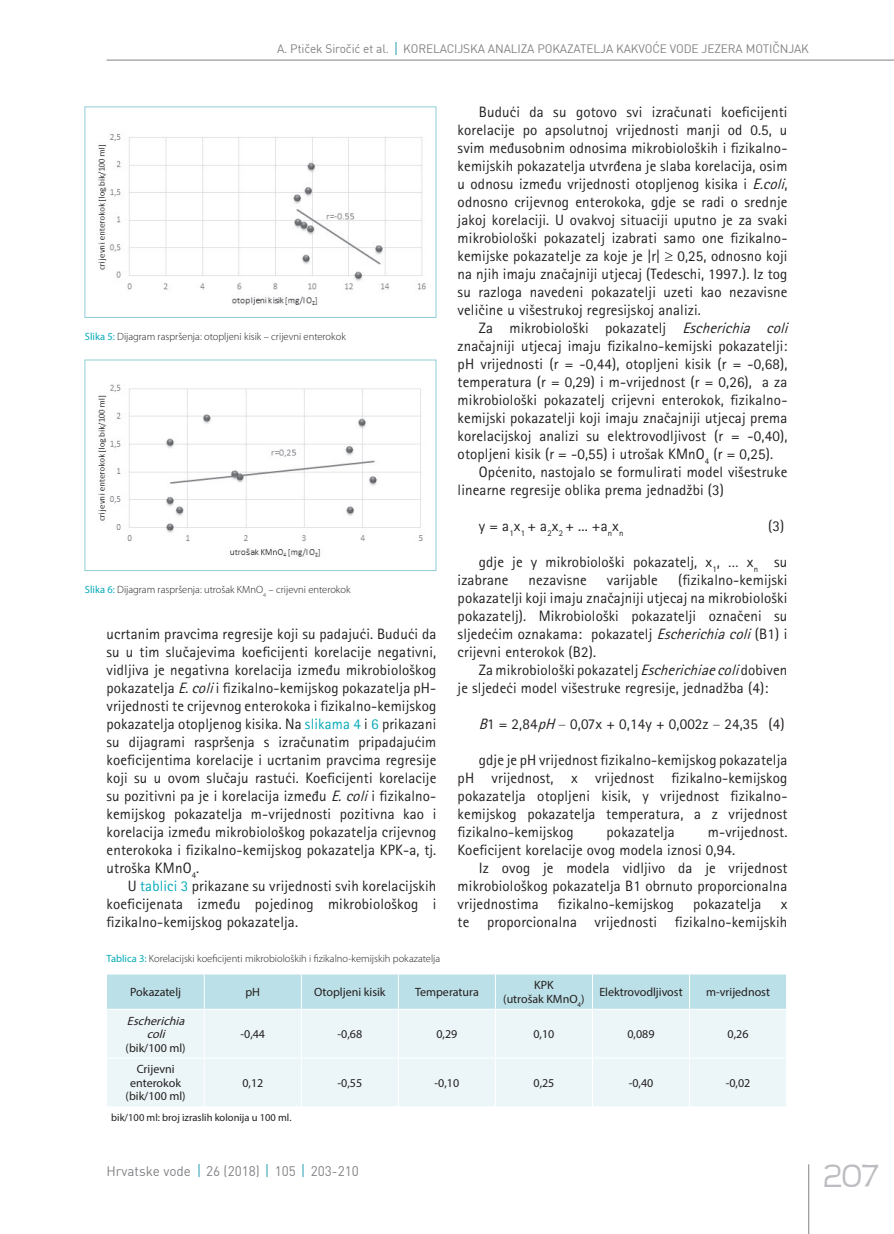
<style>
.page{position:relative;width:894px;height:1234px;background:#fff}
.page>*{position:absolute;margin:0;border:0;box-sizing:border-box;transform-origin:0 0}
.t1{font:300 36px "Teen";color:#bcbdc0}
.t2{font:15px/18px "Rotis Sans Serifklemy";letter-spacing:.01em;color:#231f20;text-align:justify}
.t3{font:13.5px "DIN";color:#808285}
.t4{font:12px/13.5px "Myriad Pro";color:#231f20;text-align:center}
.t5{font:12px "DIN";letter-spacing:-.01em;color:#808285}
.t6{font:italic 12px/13.5px "Myriad Pro";color:#231f20;text-align:center}
.t7{font:300 10.5px "Myriad Pro";color:#231f20}
.t8{font:10.5px "Myriad Pro";color:#231f20}
.s1{font-weight:400;color:#07aab9}
.s2{font-style:italic}
.s3{color:#07aab9}
.s4{font-family:"Myriad Pro";font-weight:300}
</style>
<div class="page">
<hr style="left:808px;top:1164px;width:1px;height:69px;background:#808285">
<hr style="left:106px;top:60px;width:787px;height:1px;background:#808285">
<svg style="left:198px;top:1164px;width:1px;height:13px"></svg>
<svg style="left:266px;top:1164px;width:2px;height:13px"></svg>
<svg style="left:302px;top:1164px;width:2px;height:13px"></svg>
<svg style="left:395px;top:42px;width:1px;height:13px"></svg>
<img style="left:98px;top:134px;width:328px;height:171px">
<div style="left:84px;top:106px;width:352px;height:212px;border:1px solid #90cdd7"></div>
<img style="left:98px;top:384px;width:325px;height:173px">
<div style="left:84px;top:359px;width:352px;height:212px;border:1px solid #90cdd7"></div>
<div style="left:107px;top:974px;width:679px;height:34px;background:#bce0e7"></div>
<div style="left:107px;top:1010px;width:679px;height:96px;background:#ecf6f8"></div>
<hr style="left:204px;top:974px;width:1px;height:34px;background:#fff">
<hr style="left:301px;top:974px;width:1px;height:34px;background:#fff">
<hr style="left:398px;top:974px;width:1px;height:34px;background:#fff">
<hr style="left:495px;top:974px;width:1px;height:34px;background:#fff">
<hr style="left:592px;top:974px;width:1px;height:34px;background:#fff">
<hr style="left:689px;top:974px;width:1px;height:34px;background:#fff">
<hr style="left:204px;top:1009px;width:1px;height:48px;background:#fff">
<hr style="left:301px;top:1009px;width:1px;height:48px;background:#fff">
<hr style="left:398px;top:1009px;width:1px;height:48px;background:#fff">
<hr style="left:495px;top:1009px;width:1px;height:48px;background:#fff">
<hr style="left:592px;top:1009px;width:1px;height:48px;background:#fff">
<hr style="left:689px;top:1009px;width:1px;height:48px;background:#fff">
<hr style="left:107px;top:1057px;width:97px;height:1px;background:#fff">
<hr style="left:204px;top:1057px;width:97px;height:1px;background:#fff">
<hr style="left:204px;top:1058px;width:1px;height:48px;background:#fff">
<hr style="left:301px;top:1057px;width:97px;height:1px;background:#fff">
<hr style="left:301px;top:1058px;width:1px;height:48px;background:#fff">
<hr style="left:398px;top:1057px;width:97px;height:1px;background:#fff">
<hr style="left:398px;top:1058px;width:1px;height:48px;background:#fff">
<hr style="left:495px;top:1057px;width:97px;height:1px;background:#fff">
<hr style="left:495px;top:1058px;width:1px;height:48px;background:#fff">
<hr style="left:592px;top:1057px;width:97px;height:1px;background:#fff">
<hr style="left:592px;top:1058px;width:1px;height:48px;background:#fff">
<hr style="left:689px;top:1057px;width:97px;height:1px;background:#fff">
<hr style="left:689px;top:1058px;width:1px;height:48px;background:#fff">
<p class="t5" style="left:277px;top:41px;width:533px">A. Ptiček Siročić et al. KORELACIJSKA ANALIZA POKAZATELJA KAKVOĆE VODE JEZERA MOTIČNJAK</p>
<p class="t7" style="left:85px;top:331px;width:262px"><span class="s1">Slika 5:</span> Dijagram raspršenja: otopljeni kisik – crijevni enterokok</p>
<p class="t7" style="left:85px;top:584px;width:267px"><span class="s1">Slika 6:</span> Dijagram raspršenja: utrošak KMnO<sub>4</sub> – crijevni enterokok</p>
<p class="t2" style="left:106px;top:624px;width:331px">ucrtanim pravcima regresije koji su padajući. Budući da su u tim slučajevima koeficijenti korelacije negativni, vidljiva je negativna korelacija između mikrobiološkog pokazatelja <span class="s2">E.coli</span>i fizikalno-kemijskog pokazatelja pH&shy;vrijednosti te crijevnog enterokoka i fizikalno-kemijskog pokazatelja otopljenog kisika. Na <span class="s3">slikama 4</span> i <span class="s3">6</span> prikazani su dijagrami raspršenja s izračunatim pripadajućim koeficijentima korelacije i ucrtanim pravcima regresije koji su u ovom slučaju rastući. Koeficijenti korelacije su pozitivni pa je i korelacija između <span class="s2">E.coli</span>i fizikalno&shy;kemijskog pokazatelja m-vrijednosti pozitivna kao i korelacija između mikrobiološkog pokazatelja crijevnog enterokoka i fizikalno-kemijskog pokazatelja KPK-a, tj. utroška KMnO<sub>4</sub>.</p>
<p class="t2" style="left:106px;top:876px;width:331px;text-indent:21px">U <span class="s3">tablici 3</span> prikazane su vrijednosti svih korelacijskih koeficijenata između pojedinog mikrobiološkog i fizikalno-kemijskog pokazatelja.</p>
<p class="t2" style="left:457px;top:103px;width:333px;text-indent:21px">Budući da su gotovo svi izračunati koeficijenti korelacije po apsolutnoj vrijednosti manji od 0.5, u svim međusobnim odnosima mikrobioloških i fizikalno&shy;kemijskih pokazatelja utvrđena je slaba korelacija, osim u odnosu između vrijednosti otopljenog kisika i <span class="s2">E.coli</span>, odnosno crijevnog enterokoka, gdje se radi o srednje jakoj korelaciji. U ovakvoj situaciji uputno je za svaki mikrobiološki pokazatelj izabrati samo one fizikalno&shy;kemijske pokazatelje za koje je |r| ≥ 0,25, odnosno koji na njih imaju značajniji utjecaj (Tedeschi, 1997.). Iz tog su razloga navedeni pokazatelji uzeti kao nezavisne veličine u višestrukoj regresijskoj analizi.</p>
<p class="t2" style="left:457px;top:319px;width:336px;text-align:left;text-indent:21px">Za mikrobiološki pokazatelj <span class="s2">Escherichia coli </span>značajniji utjecaj imaju fizikalno-kemijski pokazatelji: pH vrijednosti (r = -0,44), otopljeni kisik (r = -0,68), temperatura (r = 0,29) i m-vrijednost (r = 0,26), a za mikrobiološki pokazatelj crijevni enterokok, fizikalno&shy;kemijski pokazatelji koji imaju značajniji utjecaj prema korelacijskoj analizi su elektrovodljivost (r = -0,40), otopljeni kisik (r = -0,55) i utrošak KMnO<sub>4</sub> (r = 0,25).</p>
<p class="t2" style="left:457px;top:463px;width:331px;text-indent:21px">Općenito, nastojalo se formulirati model višestruke linearne regresije oblika prema jednadžbi (3)</p>
<p class="t2" style="left:478px;top:517px;width:146px">y = a<sub>1</sub>x<sub>1</sub> + a<sub>2</sub>x<sub>2</sub> + ... +a<sub>n</sub>x<sub>n</sub></p>
<p class="t2" style="left:768px;top:517px;width:18px">(3)</p>
<p class="t2" style="left:457px;top:553px;width:331px;text-indent:21px">gdje je y mikrobiološki pokazatelj, x<sub>1</sub>, … x<sub>n</sub> su izabrane</p>
<p class="t2" style="left:457px;top:571px;width:331px;text-indent:220px">(fizikalno-kemijski pokazatelji koji imaju značajniji utjecaj na mikrobiološki pokazatelj). Mikrobiološki pokazatelji označeni su sljedećim oznakama: pokazatelj <span class="s2">Escherichiacoli</span>(B1) i crijevni enterokok (B2).</p>
<p class="t2" style="left:457px;top:661px;width:331px;text-indent:21px">Za mikrobiološki pokazatelj <span class="s2">Escherichiaecoli</span>dobiven je sljedeći model višestruke regresije, jednadžba (4):</p>
<p class="t2" style="left:479px;top:715px;width:307px"><span class="s2">B</span>1 = 2,84<span class="s2">pH</span><span class="s4">–</span> 0,07x + 0,14y + 0,002z <span class="s4">–</span> 24,35 (4)</p>
<p class="t2" style="left:457px;top:751px;width:331px;text-indent:21px">gdje je pH vrijednost fizikalno-kemijskog pokazatelja pH vrijednost, x vrijednost fizikalno-kemijskog pokazatelja otopljeni kisik, y vrijednost fizikalno&shy;kemijskog pokazatelja temperatura, a z vrijednost fizikalno-kemijskog</p>
<p class="t2" style="left:528px;top:571px;width:60px">nezavisne</p>
<p class="t2" style="left:606px;top:571px;width:52px">varijable</p>
<p class="t2" style="left:457px;top:823px;width:331px;text-indent:250px">m-vrijednost.<br>Koeficijent korelacije ovog modela iznosi 0,94.</p>
<p class="t2" style="left:457px;top:859px;width:331px;text-indent:21px">Iz ovog je modela vidljivo da je vrijednost mikrobiološkog pokazatelja B1 obrnuto proporcionalna vrijednostima</p>
<p class="t2" style="left:606px;top:823px;width:70px">pokazatelja</p>
<p class="t2" style="left:558px;top:895px;width:117px">fizikalno-kemijskog</p>
<p class="t2" style="left:693px;top:895px;width:70px">pokazatelja</p>
<p class="t2" style="left:457px;top:895px;width:331px;text-align:right">x<br>te proporcionalna vrijednosti fizikalno-kemijskih</p>
<p class="t7" style="left:106px;top:953px;width:335px"><span class="s1">Tablica 3:</span> Korelacijski koeficijenti mikrobioloških i fizikalno-kemijskih pokazatelja</p>
<p class="t4" style="left:130px;top:985px;width:52px">Pokazatelj</p>
<p class="t4" style="left:245px;top:985px;width:16px">pH</p>
<p class="t4" style="left:314px;top:985px;width:73px">Otopljeni kisik</p>
<p class="t4" style="left:415px;top:985px;width:65px">Temperatura</p>
<p class="t4" style="left:503px;top:978px;width:83px">KPK<br>(utrošak KMnO<sub>4</sub>)</p>
<p class="t4" style="left:599px;top:985px;width:85px">Elektrovodljivost</p>
<p class="t4" style="left:706px;top:985px;width:65px">m-vrijednost</p>
<p class="t6" style="left:127px;top:1013px;width:63px">Escherichia coli</p>
<p class="t4" style="left:126px;top:1040px;width:62px">(bik/100 ml)</p>
<p class="t4" style="left:240px;top:1027px;width:26px">-0,44</p>
<p class="t4" style="left:337px;top:1027px;width:26px">-0,68</p>
<p class="t4" style="left:436px;top:1027px;width:22px">0,29</p>
<p class="t4" style="left:533px;top:1027px;width:22px">0,10</p>
<p class="t4" style="left:627px;top:1027px;width:29px">0,089</p>
<p class="t4" style="left:727px;top:1027px;width:22px">0,26</p>
<p class="t4" style="left:126px;top:1062px;width:62px">Crijevni enterokok (bik/100 ml)</p>
<p class="t4" style="left:242px;top:1075px;width:22px">0,12</p>
<p class="t4" style="left:337px;top:1075px;width:26px">-0,55</p>
<p class="t4" style="left:434px;top:1075px;width:26px">-0,10</p>
<p class="t4" style="left:533px;top:1075px;width:22px">0,25</p>
<p class="t4" style="left:628px;top:1075px;width:26px">-0,40</p>
<p class="t4" style="left:725px;top:1075px;width:26px">-0,02</p>
<p class="t8" style="left:111px;top:1111px;width:182px">bik/100 ml: broj izraslih kolonija u 100 ml.</p>
<p class="t3" style="left:106px;top:1161px;width:254px">Hrvatske vode 26 (2018) 105 203-210</p>
<h1 class="t1" style="left:821px;top:1156px;width:58px">207</h1>
</div>
